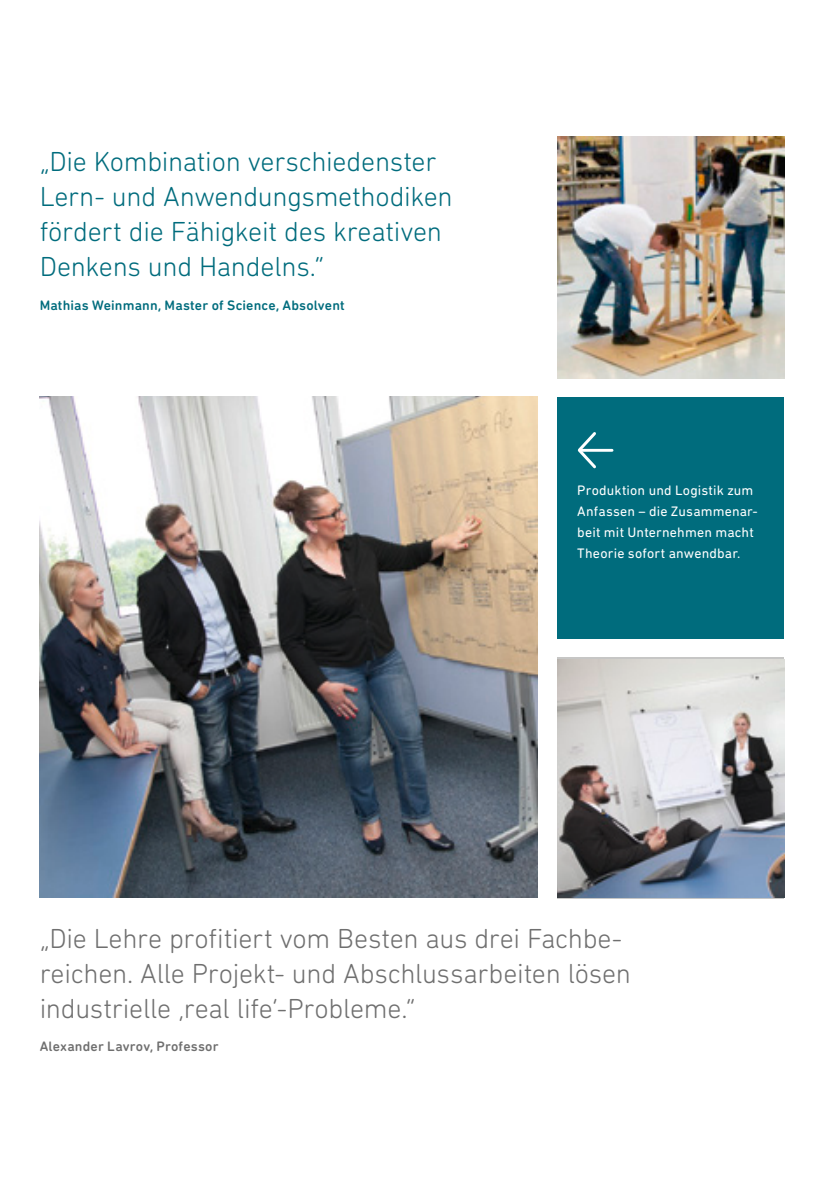
<style>
.page{position:relative;width:824px;height:1191px;background:#fff}
.page>*{position:absolute;margin:0;border:0;box-sizing:border-box;transform-origin:0 0}
.Einf__Abs{font:300 28px/35px "DIN Next Rounded LT Pro";letter-spacing:-.01em;color:#6f6f6f}
.Einf__Abs-2{font:300 28px "DIN Next Rounded LT Pro";letter-spacing:-.01em;color:#006c7d}
.Einf__Abs-3{font:14px/21px "DIN Next Rounded LT Pro";letter-spacing:.01em;color:#fff}
.Einf__Abs-4{font:500 14px "DIN Next Rounded LT Pro";letter-spacing:.01em;color:#006c7d}
.Einf__Abs-5{font:500 14px "DIN Next Rounded LT Pro";letter-spacing:.015em;color:#6f6f6f}
</style>
<div class="page">
<div style="left:557px;top:397px;width:227px;height:241px;background:#006c7d"></div>
<img style="left:40px;top:397px;width:497px;height:501px">
<img style="left:557px;top:136px;width:227px;height:242px">
<img style="left:557px;top:659px;width:227px;height:238px">
<svg style="left:577px;top:432px;width:37px;height:37px"></svg>
<hr style="left:580px;top:449px;width:32px;height:3px;background:#fff">
<p class="Einf__Abs-2" style="left:40px;top:145px;width:398px">„Die Kombination verschiedenster</p>
<p class="Einf__Abs-2" style="left:40px;top:180px;width:414px">Lern- und Anwendungsmethodiken</p>
<p class="Einf__Abs-2" style="left:40px;top:215px;width:404px">fördert die Fähigkeit des kreativen</p>
<p class="Einf__Abs-2" style="left:40px;top:250px;width:286px">Denkens und Handelns.“</p>
<p class="Einf__Abs-4" style="left:40px;top:297px;width:306px">Mathias Weinmann, Master of Science, Absolvent</p>
<p class="Einf__Abs-3" style="left:577px;top:479px;width:182px">Produktion und Logistik zum<br>Anfassen – die Zusammenar&shy;beit mit Unternehmen macht<br>Theorie sofort anwendbar.</p>
<p class="Einf__Abs" style="left:40px;top:920px;width:592px">„Die Lehre profitiert vom Besten aus drei Fachbe&shy;reichen. Alle Projekt- und Abschlussarbeiten lösen industrielle ‚real life‘-Probleme.“</p>
<p class="Einf__Abs-5" style="left:40px;top:1038px;width:180px">Alexander Lavrov, Professor</p>
</div>
